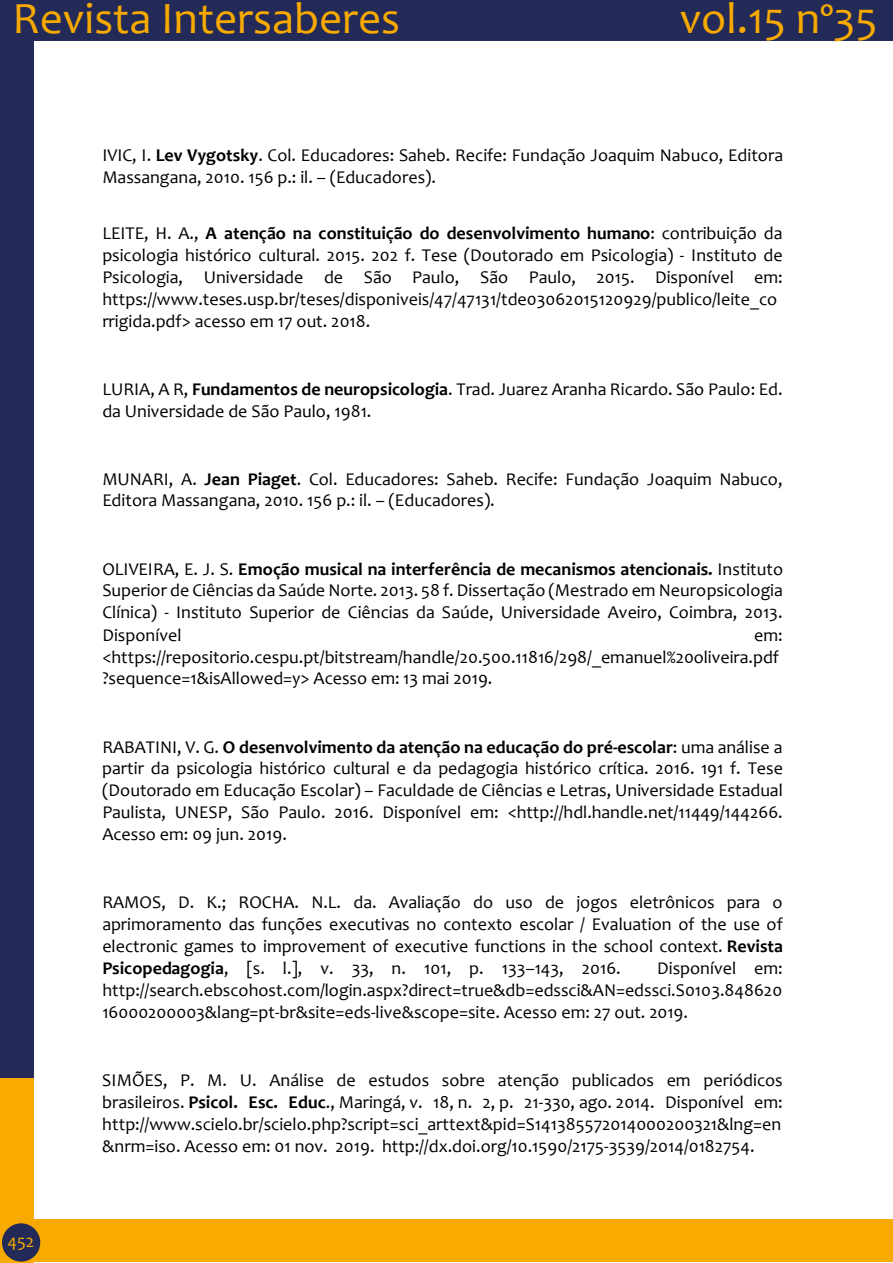
<style>
.page{position:relative;width:893px;height:1263px;background:#fff}
.page>*{position:absolute;margin:0;border:0;box-sizing:border-box;transform-origin:0 0}
.t1{font:45px "Candara";color:#f8aa00}
.t2{font:18px/22px "Candara";color:#000}
.t3{font:18px "Candara";color:#f8aa00}
.s1{font-weight:700}
</style>
<div class="page">
<div style="left:0;top:0;width:33px;height:1081px;background:#232a57"></div>
<div style="left:0;top:0;width:893px;height:41px;background:#232a57"></div>
<div style="left:0;top:1078px;width:33px;height:185px;background:#f8aa00"></div>
<div style="left:21px;top:1219px;width:872px;height:43px;background:#f8aa00"></div>
<div style="left:2px;top:1223px;width:38px;height:38px;background:#232a57;border-radius:50%"></div>
<h1 class="t1" style="left:13px;top:-9px;width:389px">Revista Intersaberes</h1>
<h1 class="t1" style="left:680px;top:-9px;width:199px">vol.15 nº35</h1>
<p class="t2" style="left:102px;top:144px;width:682px">IVIC, I. <span class="s1">Lev Vygotsky</span>. Col. Educadores: Saheb. Recife: Fundação Joaquim Nabuco, Editora<br>Massangana, 2010. 156 p.: il. – (Educadores).</p>
<p class="t2" style="left:102px;top:222px;width:682px">LEITE, H. A., <span class="s1">A atenção na constituição do desenvolvimento humano</span>: contribuição da psicologia histórico cultural. 2015. 202 f. Tese (Doutorado em Psicologia) - Instituto de Psicologia, Universidade de São Paulo, São Paulo, 2015. Disponível em: https://www.teses.usp.br/teses/disponiveis/47/47131/tde03062015120929/publico/leite_co rrigida.pdf&gt; acesso em 17 out. 2018.</p>
<p class="t2" style="left:102px;top:377px;width:682px">LURIA, A R, <span class="s1">Fundamentos de neuropsicologia</span>. Trad. Juarez Aranha Ricardo. São Paulo: Ed. da Universidade de São Paulo, 1981.</p>
<p class="t2" style="left:102px;top:468px;width:682px">MUNARI, A. <span class="s1">Jean Piaget</span>. Col. Educadores: Saheb. Recife: Fundação Joaquim Nabuco,<br>Editora Massangana, 2010. 156 p.: il. – (Educadores).</p>
<p class="t2" style="left:102px;top:557px;width:682px;text-align:justify">OLIVEIRA, E. J. S. <span class="s1">Emoção musical na interferência de mecanismos atencionais.</span> Instituto Superior de Ciências da Saúde Norte. 2013. 58 f. Dissertação (Mestrado em Neuropsicologia Clínica) - Instituto Superior de Ciências da Saúde, Universidade Aveiro, Coimbra, 2013.<br>Disponível</p>
<p class="t2" style="left:102px;top:624px;width:682px;text-indent:652px">em: &lt;https://repositorio.cespu.pt/bitstream/handle/20.500.11816/298/_emanuel%20oliveira.pdf ?sequence=1&amp;isAllowed=y&gt; Acesso em: 13 mai 2019.</p>
<p class="t2" style="left:102px;top:735px;width:682px;text-align:justify">RABATINI, V. G. <span class="s1">O desenvolvimento da atenção na educação do pré-escolar</span>: uma análise a partir da psicologia histórico cultural e da pedagogia histórico crítica. 2016. 191 f. Tese (Doutorado em Educação Escolar) – Faculdade de Ciências e Letras, Universidade Estadual Paulista, UNESP, São Paulo. 2016. Disponível em: &lt;http://hdl.handle.net/11449/144266.<br>Acesso em: 09 jun. 2019.</p>
<p class="t2" style="left:102px;top:891px;width:682px;text-align:justify">RAMOS, D. K.; ROCHA. N.L. da. Avaliação do uso de jogos eletrônicos para o aprimoramento das funções executivas no contexto escolar / Evaluation of the use of electronic games to improvement of executive functions in the school context. <span class="s1">Revista Psicopedagogia</span>, [s. l.], v. 33, n. 101, p. 133–143, 2016.</p>
<p class="t2" style="left:102px;top:957px;width:682px;text-align:justify;text-indent:555px">Disponível em: http://search.ebscohost.com/login.aspx?direct=true&amp;db=edssci&amp;AN=edssci.S0103.848620<br>16000200003&amp;lang=pt-br&amp;site=eds-live&amp;scope=site. Acesso em: 27 out. 2019.</p>
<p class="t3" style="left:8px;top:1229px;width:28px">452</p>
<p class="t2" style="left:102px;top:1069px;width:682px;text-align:justify">SIMÕES, P. M. U. Análise de estudos sobre atenção publicados em periódicos brasileiros. <span class="s1">Psicol. Esc. Educ</span>., Maringá, v. 18, n. 2, p. 21-330, ago. 2014. Disponível em: http://www.scielo.br/scielo.php?script=sci_arttext&amp;pid=S141385572014000200321&amp;lng=en &amp;nrm=iso. Acesso em: 01 nov. 2019. http://dx.doi.org/10.1590/2175-3539/2014/0182754.</p>
</div>
